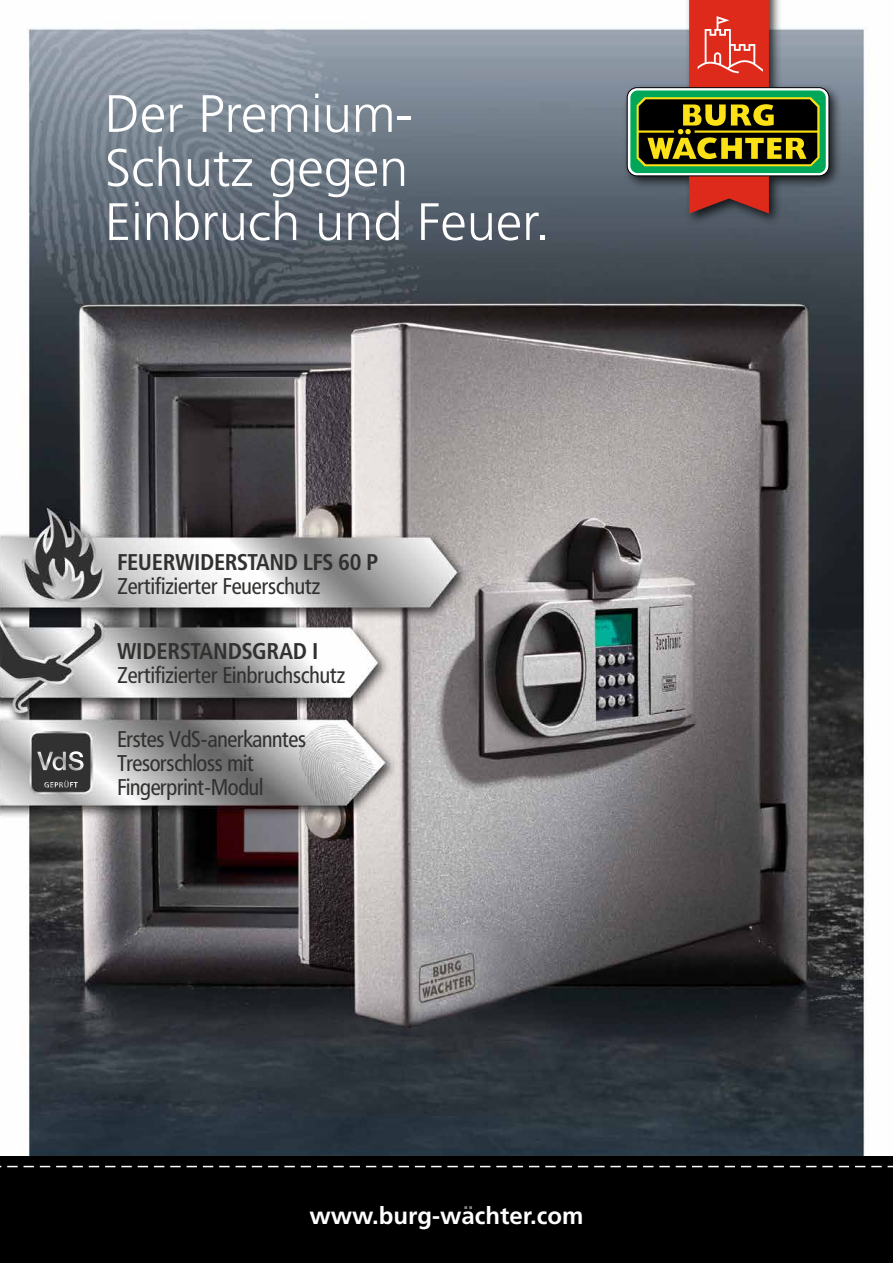
<style>
.page{position:relative;width:893px;height:1263px;background:#fff}
.page>*{position:absolute;margin:0;border:0;box-sizing:border-box;transform-origin:0 0}
.t1{font:300 52.5px/54px "Frutiger";color:#fff}
.t2{font:700 24px "Frutiger";color:#fff}
.t3{font:22.5px/24px "Frutiger Condensed BQ";letter-spacing:-.005em;color:#313130}
.t4{font:700 22.5px "Frutiger Condensed BQ";letter-spacing:.01em;color:#313130}
</style>
<div class="page">
<img style="left:0;top:28px;width:893px;height:1129px">
<div style="left:622px;top:0;width:221px;height:226px;background:#000;opacity:.75"></div>
<div style="left:630px;top:90px;width:196px;height:83px;background:#00a759;border-radius:7px"></div>
<svg style="left:637px;top:0;width:183px;height:213px"></svg>
<div style="left:0;top:1157px;width:893px;height:106px;background:#000"></div>
<svg style="left:464px;top:1206px;width:8px;height:3px"></svg>
<svg style="left:0;top:1166px;width:893px;height:1px"></svg>
<svg style="left:44px;top:781px;width:34px;height:6px"></svg>
<svg style="left:37px;top:751px;width:47px;height:19px"></svg>
<h1 class="t1" style="left:105px;top:87px;width:446px">Der Premium-<br>Schutz gegen<br>Einbruch und Feuer.</h1>
<p class="t4" style="left:117px;top:547px;width:262px">FEUERWIDERSTAND LFS 60 P</p>
<p class="t3" style="left:117px;top:573px;width:204px">Zertifizierter Feuerschutz</p>
<p class="t4" style="left:117px;top:637px;width:202px">WIDERSTANDSGRAD I</p>
<p class="t3" style="left:117px;top:663px;width:229px">Zertifizierter Einbruchschutz</p>
<p class="t3" style="left:117px;top:727px;width:190px">Erstes VdS-anerkanntes<br>Tresorschloss mit<br>Fingerprint-Modul</p>
<p class="t2" style="left:310px;top:1201px;width:275px">www.burg-wachter.com</p>
</div>
